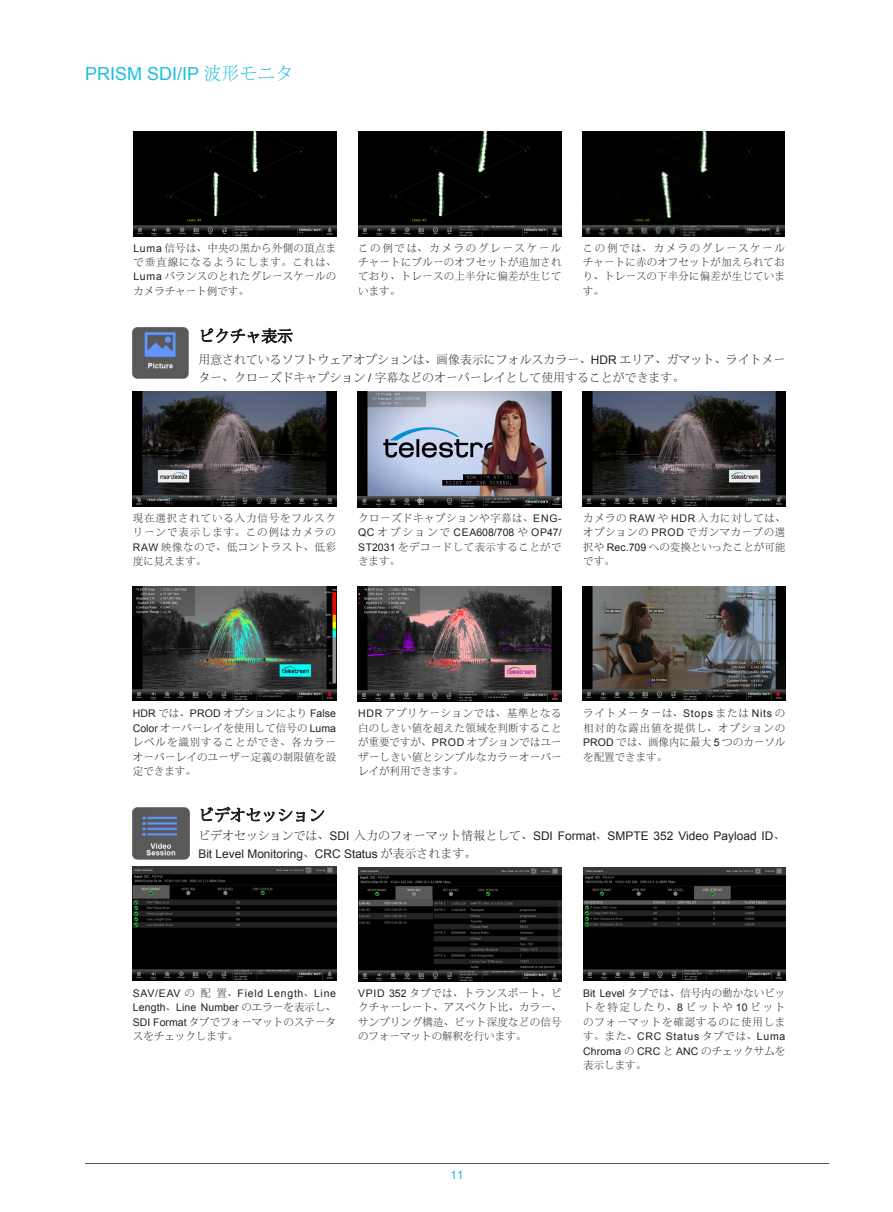
<style>
.page{position:relative;width:893px;height:1212px;background:#fff}
.page>*{position:absolute;margin:0;border:0;box-sizing:border-box;transform-origin:0 0}
.t1{font:18px "Arial";color:#1cbfdf}
.t2{font:12px "FZHTJW GB1 0";color:#1cbfdf}
.t3{font:11.85px/17.9px "Arial";color:#231f20}
.t4{font:300 11.85px/17.9px "Adobe Song Std";color:#231f20}
.t5{font:300 10.5px/14.4px "Adobe Song Std";letter-spacing:.02em;color:#231f20;text-align:justify}
.t6{font:10.5px/14.4px "Arial";letter-spacing:.01em;color:#231f20;text-align:justify}
.s1{font-family:"Adobe Song Std";font-weight:300}
.s2{font-family:"Arial";font-weight:400}
</style>
<div class="page">
<hr style="left:85px;top:1163px;width:744px;height:1px;background:#57585a">
<img style="left:358px;top:132px;width:203px;height:104px">
<img style="left:133px;top:132px;width:203px;height:104px">
<img style="left:582px;top:132px;width:203px;height:104px">
<svg style="left:201px;top:327px;width:92px;height:17px"></svg>
<svg style="left:200px;top:806px;width:125px;height:17px"></svg>
<img style="left:133px;top:328px;width:56px;height:51px">
<img style="left:133px;top:807px;width:57px;height:53px">
<img style="left:357px;top:392px;width:205px;height:115px">
<img style="left:582px;top:392px;width:203px;height:114px">
<img style="left:133px;top:392px;width:203px;height:114px">
<img style="left:357px;top:586px;width:205px;height:115px">
<img style="left:582px;top:586px;width:203px;height:115px">
<img style="left:133px;top:586px;width:203px;height:115px">
<img style="left:133px;top:866px;width:203px;height:115px">
<img style="left:583px;top:867px;width:202px;height:114px">
<img style="left:358px;top:867px;width:204px;height:114px">
<h1 class="t1" style="left:85px;top:61px;width:210px">PRISM SDI/IP <span class="s1">波形モニタ</span></h1>
<p class="t5" style="left:133px;top:241px;width:204px"><span class="s2">Luma</span> 信号は、中央の黒から外側の頂点まで垂直線になるようにします。これは、<span class="s2">Luma</span> バランスのとれたグレースケールのカメラチャート例です。</p>
<p class="t5" style="left:358px;top:241px;width:205px">この例では、カメラのグレースケールチャートにブルーのオフセットが追加されており、トレースの上半分に偏差が生じています。</p>
<p class="t5" style="left:583px;top:241px;width:203px">この例では、カメラのグレースケールチャートに赤のオフセットが加えられており、トレースの下半分に偏差が生じています。</p>
<p class="t4" style="left:198px;top:352px;width:589px">用意されているソフトウェアオプションは、画像表示にフォルスカラー、<span class="s2">HDR</span> エリア、ガマット、ライトメーター、クローズドキャプション <span class="s2">/</span> 字幕などのオーバーレイとして使用することができます。</p>
<p class="t5" style="left:133px;top:511px;width:205px">現在選択されている入力信号をフルスクリーンで表示します。この例はカメラの<span class="s2">RAW</span> 映像なので、低コントラスト、低彩度に見えます。</p>
<p class="t5" style="left:358px;top:511px;width:205px">クローズドキャプションや字幕は、<span class="s2">ENG-QC</span> オプションで <span class="s2">CEA608/708</span> や <span class="s2">OP47/ ST2031</span> をデコードして表示することができます。</p>
<p class="t5" style="left:583px;top:511px;width:204px">カメラの <span class="s2">RAW</span> や <span class="s2">HDR</span> 入力に対しては、オプションの <span class="s2">PROD</span> でガンマカーブの選択や <span class="s2">Rec.709</span> への変換といったことが可能です。</p>
<p class="t5" style="left:133px;top:706px;width:205px"><span class="s2">HDR</span> では、<span class="s2">PROD</span> オプションにより <span class="s2">False Color</span> オーバーレイを使用して信号の <span class="s2">Luma</span>レベルを識別することができ、各カラーオーバーレイのユーザー定義の制限値を設定できます。</p>
<p class="t5" style="left:358px;top:706px;width:205px"><span class="s2">HDR</span> アプリケーションでは、基準となる白のしきい値を超えた領域を判断することが重要ですが、<span class="s2">PROD</span> オプションではユーザーしきい値とシンプルなカラーオーバーレイが利用できます。</p>
<p class="t5" style="left:583px;top:706px;width:204px">ライトメーターは、<span class="s2">Stops</span> または <span class="s2">Nits</span> の相対的な露出値を提供し、オプションの<span class="s2">PROD</span> では、画像内に最大 <span class="s2">5</span> つのカーソルを配置できます。</p>
<p class="t3" style="left:198px;top:827px;width:589px"><span class="s1">ビデオセッションでは、</span>SDI <span class="s1">入力のフォーマット情報として、</span>SDI Format<span class="s1">、</span>SMPTE 352 Video Payload ID<span class="s1">、<br></span>Bit Level Monitoring<span class="s1">、</span>CRC Status <span class="s1">が表示されます。</span></p>
<p class="t6" style="left:133px;top:986px;width:205px">SAV/EAV <span class="s1">の配置、</span>Field Length<span class="s1">、</span>Line Length<span class="s1">、</span>Line Number <span class="s1">のエラーを表示し、</span>SDI Format <span class="s1">タブでフォーマットのステータスをチェックします。</span></p>
<p class="t5" style="left:358px;top:986px;width:205px"><span class="s2">VPID 352</span> タブでは、トランスポート、ピクチャーレート、アスペクト比、カラー、サンプリング構造、ビット深度などの信号のフォーマットの解釈を行います。</p>
<p class="t5" style="left:583px;top:986px;width:204px"><span class="s2">Bit Level</span> タブでは、信号内の動かないビットを特定したり、<span class="s2">8</span> ビットや <span class="s2">10</span> ビットのフォーマットを確認するのに使用します。また、<span class="s2">CRC Status</span> タブでは、<span class="s2">Luma Chroma</span> の <span class="s2">CRC</span> と <span class="s2">ANC</span> のチェックサムを表示します。</p>
<p class="t2" style="left:450px;top:1168px;width:15px">11</p>
</div>
